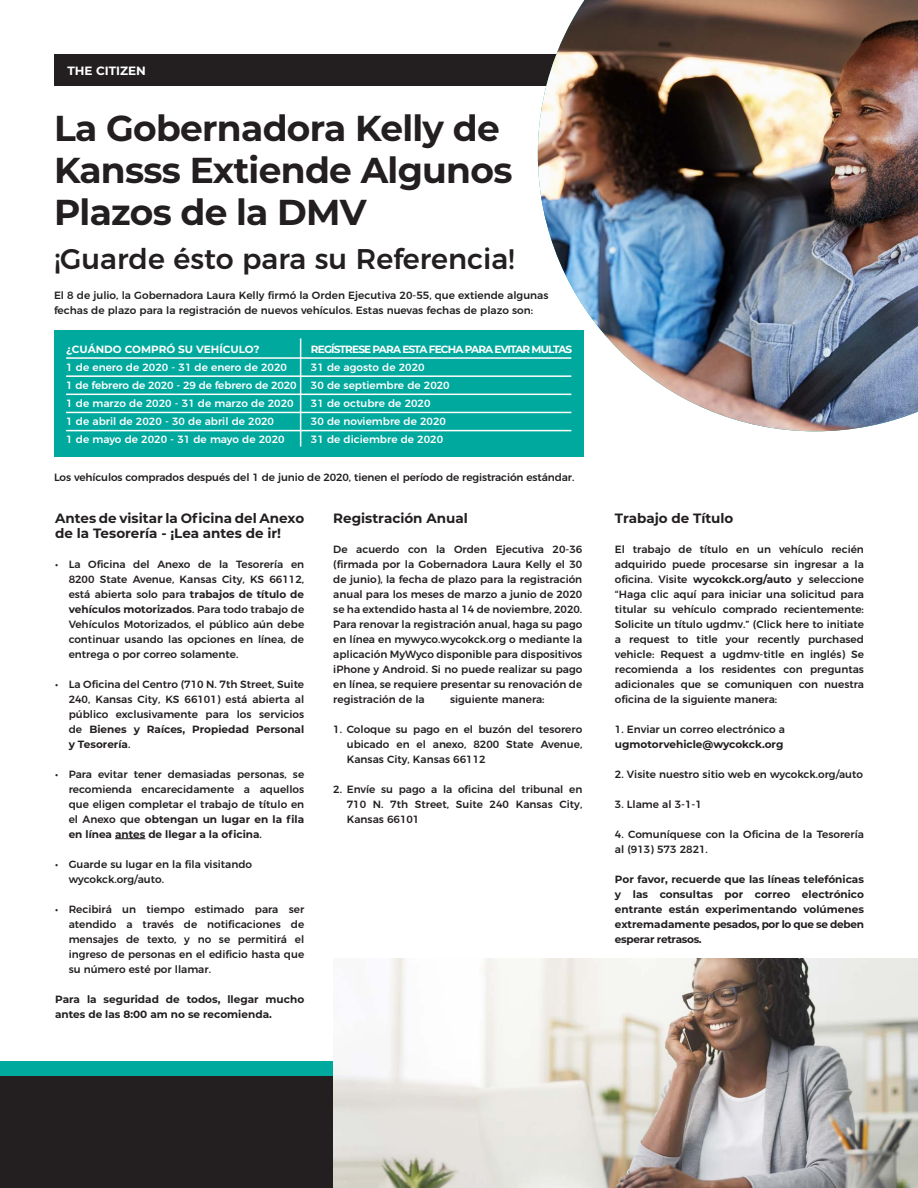
<style>
.page{position:relative;width:918px;height:1188px;background:#fff}
.page>*{position:absolute;margin:0;border:0;box-sizing:border-box;transform-origin:0 0}
.t1{font:700 36px/42px "Montserrat";letter-spacing:-.02em;color:#231f20}
.t2{font:500 28.5px "Montserrat";color:#231f20}
.t3{font:700 13.5px/15px "Montserrat";color:#231f20}
.t4{font:700 12px "Montserrat";color:#fff}
.t5{font:500 10.5px/15px "Montserrat";color:#231f20;text-align:justify}
.t6{font:700 10.5px/15px "Montserrat";color:#231f20;text-align:justify}
.t7{font:500 10.5px/18px "Montserrat";color:#fff}
.t8{font:700 10.5px "Montserrat";letter-spacing:-.08em;color:#fff}
.t9{font:700 10.5px "Montserrat";color:#fff}
.s1{font-weight:700}
</style>
<div class="page">
<div style="left:0;top:1062px;width:530px;height:126px;background:#00a99e"></div>
<div style="left:54px;top:54px;width:810px;height:31px;background:#231f20"></div>
<div style="left:0;top:1077px;width:918px;height:111px;background:#231f20"></div>
<div style="left:54px;top:331px;width:530px;height:126px;background:#00a99e"></div>
<hr style="left:115px;top:838px;width:30px;height:1px;background:#231f20">
<hr style="left:66px;top:357px;width:505px;height:2px;background:#fff">
<hr style="left:66px;top:375px;width:505px;height:2px;background:#fff">
<hr style="left:66px;top:394px;width:505px;height:1px;background:#fff">
<hr style="left:66px;top:412px;width:505px;height:1px;background:#fff">
<hr style="left:66px;top:430px;width:505px;height:1px;background:#fff">
<hr style="left:300px;top:338px;width:1px;height:109px;background:#fff">
<img style="left:538px;top:0;width:380px;height:431px">
<img style="left:333px;top:958px;width:585px;height:230px">
<p class="t4" style="left:68px;top:62px;width:80px">THE CITIZEN</p>
<h1 class="t1" style="left:54px;top:105px;width:460px">La Gobernadora Kelly de<br>Kansss Extiende Algunos<br>Plazos de la DMV</h1>
<h2 class="t2" style="left:54px;top:236px;width:462px">¡Guarde ésto para su Referencia!</h2>
<p class="t5" style="left:54px;top:287px;width:496px">El 8 de julio, la Gobernadora Laura Kelly firmó la Orden Ejecutiva 20-55, que extiende algunas fechas de plazo para la registración de nuevos vehículos. Estas nuevas fechas de plazo son:</p>
<p class="t9" style="left:66px;top:341px;width:195px">¿CUÁNDO COMPRÓ SU VEHÍCULO?</p>
<p class="t7" style="left:66px;top:357px;width:232px">1 de enero de 2020 - 31 de enero de 2020<br>1 de febrero de 2020 - 29 de febrero de 2020<br>1 de marzo de 2020 - 31 de marzo de 2020<br>1 de abril de 2020 - 30 de abril de 2020<br>1 de mayo de 2020 - 31 de mayo de 2020</p>
<p class="t8" style="left:311px;top:341px;width:263px">REGÍSTRESE PARA ESTA FECHA PARA EVITAR MULTAS</p>
<p class="t7" style="left:311px;top:357px;width:140px">31 de agosto de 2020<br>30 de septiembre de 2020<br>31 de octubre de 2020<br>30 de noviembre de 2020<br>31 de diciembre de 2020</p>
<p class="t5" style="left:54px;top:469px;width:522px">Los vehículos comprados después del 1 de junio de 2020, tienen el período de registración estándar.</p>
<p class="t3" style="left:55px;top:510px;width:251px">Antes de visitar la Oficina del Anexo de la Tesorería - ¡Lea antes de ir!</p>
<p class="t5" style="left:69px;top:556px;width:237px;text-indent:-14px">• La Oficina del Anexo de la Tesorería en 8200 State Avenue, Kansas City, KS 66112, está abierta solo para <span class="s1">trabajos de título de vehículos motorizados</span>. Para todo trabajo de Vehículos Motorizados, el público aún debe continuar usando las opciones en línea, de entrega o por correo solamente.</p>
<p class="t5" style="left:69px;top:676px;width:237px;text-indent:-14px">• La Oficina del Centro (710 N. 7th Street, Suite 240, Kansas City, KS 66101) está abierta al público exclusivamente para los servicios de <span class="s1">Bienes y Raíces, Propiedad Personal y Tesorería</span>.</p>
<p class="t5" style="left:69px;top:766px;width:237px;text-indent:-14px">• Para evitar tener demasiadas personas, se recomienda encarecidamente a aquellos que eligen completar el trabajo de título en el Anexo que <span class="s1">obtengan un lugar en la fila en línea antes de llegar a la oficina</span>.</p>
<p class="t5" style="left:69px;top:856px;width:185px;text-indent:-14px">• Guarde su lugar en la fila visitando wycokck.org/auto.</p>
<p class="t5" style="left:69px;top:901px;width:237px;text-indent:-14px">• Recibirá un tiempo estimado para ser atendido a través de notificaciones de mensajes de texto, y no se permitirá el ingreso de personas en el edificio hasta que su número esté por llamar.</p>
<p class="t6" style="left:55px;top:991px;width:251px">Para la seguridad de todos, llegar mucho antes de las 8:00 am no se recomienda.</p>
<p class="t3" style="left:333px;top:510px;width:136px">Registración Anual</p>
<p class="t5" style="left:333px;top:541px;width:251px">De acuerdo con la Orden Ejecutiva 20-36 (firmada por la Gobernadora Laura Kelly el 30 de junio), la fecha de plazo para la registración anual para los meses de marzo a junio de 2020 se ha extendido hasta al 14 de noviembre, 2020.<br>Para renovar la registración anual, haga su pago en línea en mywyco.wycokck.org o mediante la aplicación MyWyco disponible para dispositivos iPhone y Android. Si no puede realizar su pago en línea, se requiere presentar su renovación de registración de la</p>
<p class="t5" style="left:450px;top:691px;width:96px">siguiente manera:</p>
<p class="t5" style="left:347px;top:721px;width:237px;text-indent:-14px">1. Coloque su pago en el buzón del tesorero ubicado en el anexo, 8200 State Avenue, Kansas City, Kansas 66112</p>
<p class="t5" style="left:347px;top:781px;width:237px;text-indent:-14px">2. Envíe su pago a la oficina del tribunal en 710 N. 7th Street, Suite 240 Kansas City, Kansas 66101</p>
<p class="t3" style="left:615px;top:510px;width:120px">Trabajo de Título</p>
<p class="t5" style="left:615px;top:541px;width:251px">El trabajo de título en un vehículo recién adquirido puede procesarse sin ingresar a la oficina. Visite <span class="s1">wycokck.org/auto</span> y seleccione “Haga clic aquí para iniciar una solicitud para titular su vehículo comprado recientemente:<br>Solicite un título ugdmv.” (Click here to initiate a request to title your recently purchased vehicle: Request a ugdmv-title en inglés) Se recomienda a los residentes con preguntas adicionales que se comuniquen con nuestra oficina de la siguiente manera:</p>
<p class="t5" style="left:615px;top:721px;width:172px">1. Enviar un correo electrónico a</p>
<p class="t6" style="left:615px;top:736px;width:170px">ugmotorvehicle@wycokck.org</p>
<p class="t5" style="left:615px;top:766px;width:250px">2. Visite nuestro sitio web en wycokck.org/auto</p>
<p class="t5" style="left:615px;top:796px;width:89px">3. Llame al 3-1-1</p>
<p class="t5" style="left:615px;top:826px;width:251px">4. Comuníquese con la Oficina de la Tesorería al (913) 573 2821.</p>
<p class="t6" style="left:615px;top:871px;width:251px">Por favor, recuerde que las líneas telefónicas y las consultas por correo electrónico entrante están experimentando volúmenes extremadamente pesados, por lo que se deben esperar retrasos.</p>
</div>
